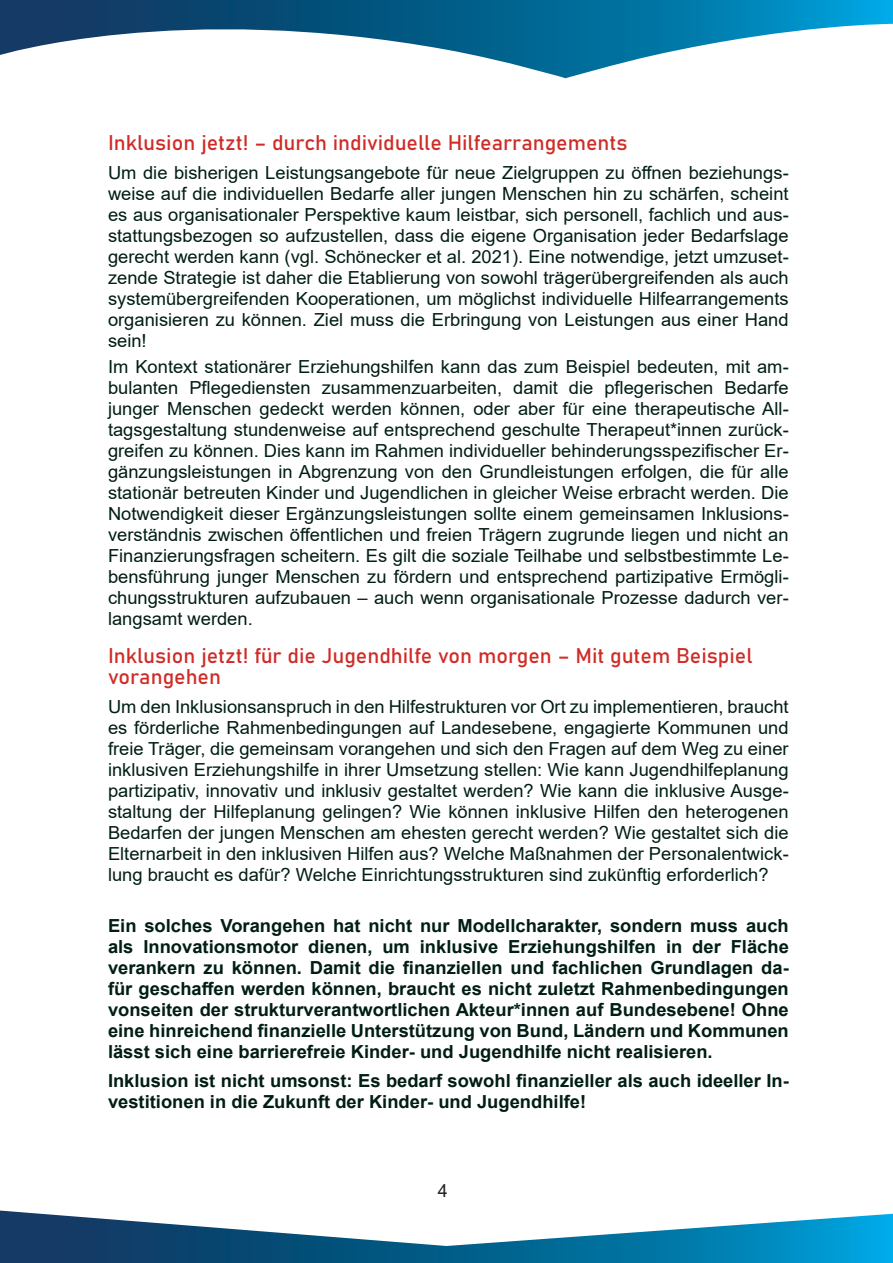
<style>
.page{position:relative;width:893px;height:1263px;background:#fff}
.page>*{position:absolute;margin:0;border:0;box-sizing:border-box;transform-origin:0 0}
.t1{font:21px/21px "Bahnschrift";color:#cf2c27}
.t2{font:18px/21px "Arial";color:#001e13;text-align:justify}
.t3{font:700 18px/21px "Arial";color:#001e13;text-align:justify}
.t4{font:18px "Arial";color:#231f20}
</style>
<div class="page">
<svg style="left:0;top:1210px;width:893px;height:53px"></svg>
<svg style="left:0;top:0;width:893px;height:78px"></svg>
<p class="t1" style="left:108px;top:130px;width:521px">Inklusion jetzt! – durch individuelle Hilfearrangements</p>
<p class="t2" style="left:108px;top:162px;width:682px">Um die bisherigen Leistungsangebote für neue Zielgruppen zu öffnen beziehungs&shy;weise auf die individuellen Bedarfe aller jungen Menschen hin zu schärfen, scheint es aus organisationaler Perspektive kaum leistbar, sich personell, fachlich und aus&shy;stattungsbezogen so aufzustellen, dass die eigene Organisation jeder Bedarfslage gerecht werden kann (vgl. Schönecker et al. 2021). Eine notwendige, jetzt umzuset&shy;zende Strategie ist daher die Etablierung von sowohl trägerübergreifenden als auch systemübergreifenden Kooperationen, um möglichst individuelle Hilfearrangements organisieren zu können. Ziel muss die Erbringung von Leistungen aus einer Hand sein!</p>
<p class="t2" style="left:108px;top:356px;width:682px">Im Kontext stationärer Erziehungshilfen kann das zum Beispiel bedeuten, mit am&shy;bulanten Pflegediensten zusammenzuarbeiten, damit die pflegerischen Bedarfe junger Menschen gedeckt werden können, oder aber für eine therapeutische All&shy;tagsgestaltung stundenweise auf entsprechend geschulte Therapeut*innen zurück&shy;greifen zu können. Dies kann im Rahmen individueller behinderungsspezifischer Er&shy;gänzungsleistungen in Abgrenzung von den Grundleistungen erfolgen, die für alle stationär betreuten Kinder und Jugendlichen in gleicher Weise erbracht werden. Die Notwendigkeit dieser Ergänzungsleistungen sollte einem gemeinsamen Inklusions&shy;verständnis zwischen öffentlichen und freien Trägern zugrunde liegen und nicht an Finanzierungsfragen scheitern. Es gilt die soziale Teilhabe und selbstbestimmte Le&shy;bensführung junger Menschen zu fördern und entsprechend partizipative Ermögli&shy;chungsstrukturen aufzubauen – auch wenn organisationale Prozesse dadurch ver&shy;langsamt werden.</p>
<p class="t1" style="left:108px;top:643px;width:646px">Inklusion jetzt! für die Jugendhilfe von morgen – Mit gutem Beispiel vorangehen</p>
<p class="t2" style="left:108px;top:696px;width:682px">Um den Inklusionsanspruch in den Hilfestrukturen vor Ort zu implementieren, braucht es förderliche Rahmenbedingungen auf Landesebene, engagierte Kommunen und freie Träger, die gemeinsam vorangehen und sich den Fragen auf dem Weg zu einer inklusiven Erziehungshilfe in ihrer Umsetzung stellen: Wie kann Jugendhilfeplanung partizipativ, innovativ und inklusiv gestaltet werden? Wie kann die inklusive Ausge&shy;staltung der Hilfeplanung gelingen? Wie können inklusive Hilfen den heterogenen Bedarfen der jungen Menschen am ehesten gerecht werden? Wie gestaltet sich die Elternarbeit in den inklusiven Hilfen aus? Welche Maßnahmen der Personalentwick&shy;lung braucht es dafür? Welche Einrichtungsstrukturen sind zukünftig erforderlich?</p>
<p class="t3" style="left:108px;top:915px;width:682px">Ein solches Vorangehen hat nicht nur Modellcharakter, sondern muss auch als Innovationsmotor dienen, um inklusive Erziehungshilfen in der Fläche verankern zu können. Damit die finanziellen und fachlichen Grundlagen da&shy;für geschaffen werden können, braucht es nicht zuletzt Rahmenbedingungen vonseiten der strukturverantwortlichen Akteur*innen auf Bundesebene! Ohne eine hinreichend finanzielle Unterstützung von Bund, Ländern und Kommunen lässt sich eine barrierefreie Kinder- und Jugendhilfe nicht realisieren.</p>
<p class="t3" style="left:108px;top:1070px;width:682px">Inklusion ist nicht umsonst: Es bedarf sowohl finanzieller als auch ideeller In&shy;vestitionen in die Zukunft der Kinder- und Jugendhilfe!</p>
<p class="t4" style="left:438px;top:1179px;width:12px">4</p>
</div>
